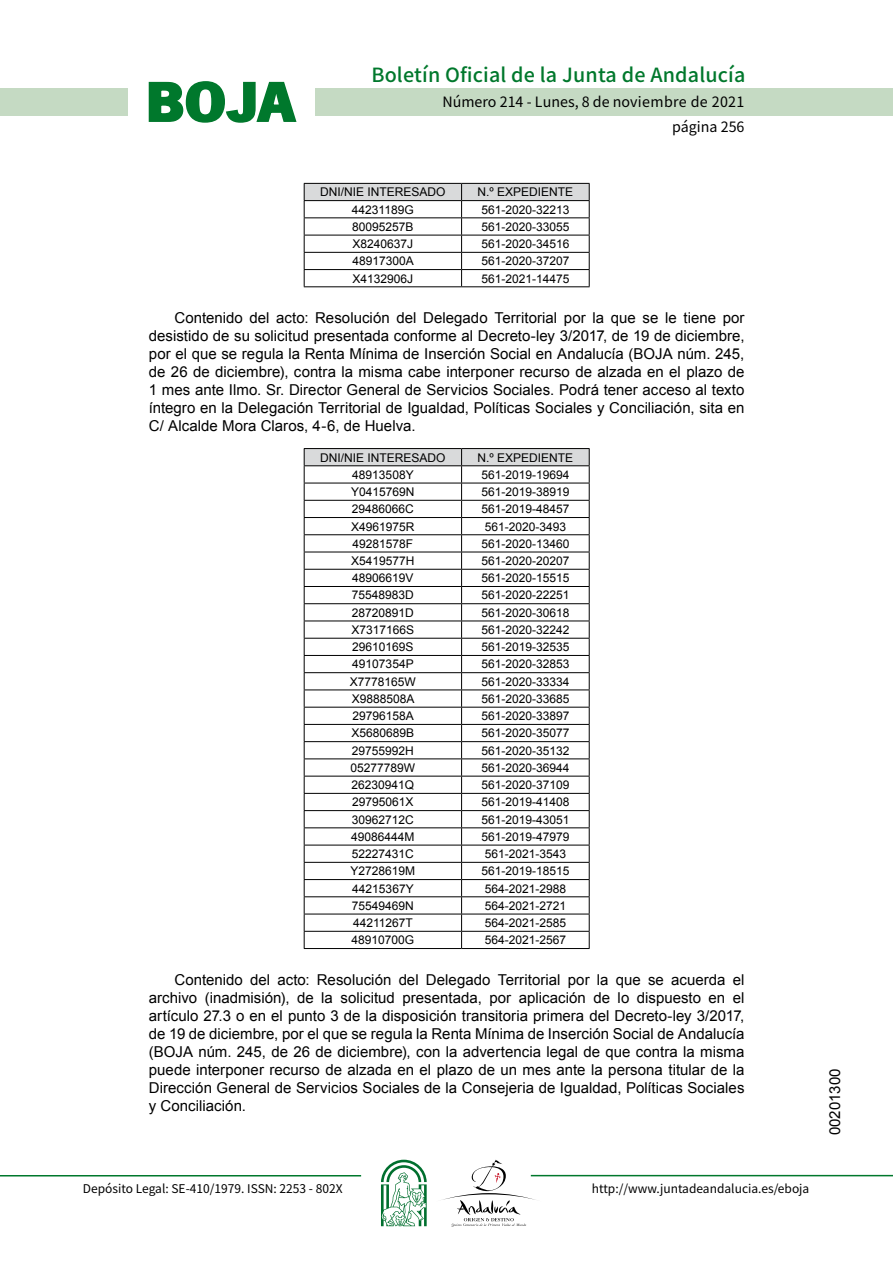
<style>
.page{position:relative;width:893px;height:1263px;background:#fff}
.page>*{position:absolute;margin:0;border:0;box-sizing:border-box;transform-origin:0 0}
.t1{font:700 57.75px "News Got T";color:#00782c;scale:1.14 1}
.t2{font:500 19.5px "Noto Sans HK";letter-spacing:.01em;color:#00782c}
.t3{font:15px/18px "Arial";color:#000;text-align:justify}
.t4{font:14.25px/24.5px "Noto Sans HK";color:#000;text-align:right}
.t5{font:12px "Arial";color:#000}
.t6{font:12px "Noto Sans HK";color:#000}
</style>
<div class="page">
<div style="left:315px;top:88px;width:577px;height:28px;background:#c5dac3"></div>
<div style="left:0;top:88px;width:128px;height:28px;background:#c5dac3"></div>
<hr style="left:0;top:1175px;width:361px;height:2px;background:#00782c">
<hr style="left:531px;top:1175px;width:361px;height:1px;background:#00782c">
<svg style="left:148px;top:81px;width:149px;height:42px"></svg>
<svg style="left:442px;top:1160px;width:100px;height:67px"></svg>
<svg style="left:381px;top:1160px;width:45px;height:66px"></svg>
<svg style="left:304px;top:183px;width:286px;height:103px"></svg>
<hr style="left:304px;top:286px;width:157px;height:1px;background:#000">
<hr style="left:461px;top:286px;width:128px;height:1px;background:#000">
<hr style="left:304px;top:448px;width:157px;height:1px;background:#000">
<hr style="left:461px;top:448px;width:128px;height:1px;background:#000">
<svg style="left:304px;top:449px;width:286px;height:499px"></svg>
<hr style="left:304px;top:948px;width:157px;height:1px;background:#000">
<hr style="left:461px;top:948px;width:128px;height:1px;background:#000">
<h1 class="t1" style="left:145px;top:68px;width:133px">BOJA</h1>
<h2 class="t2" style="left:371px;top:64px;width:375px">Boletín Oficial de la Junta de Andalucía</h2>
<p class="t4" style="left:442px;top:90px;width:303px">Número 214 - Lunes, 8 de noviembre de 2021 página 256</p>
<p class="t5" style="left:320px;top:184px;width:127px">DNI/NIE INTERESADO</p>
<p class="t5" style="left:477px;top:184px;width:97px">N.º EXPEDIENTE</p>
<p class="t5" style="left:352px;top:202px;width:63px">44231189G</p>
<p class="t5" style="left:481px;top:202px;width:90px">561-2020-32213</p>
<p class="t5" style="left:352px;top:219px;width:63px">80095257B</p>
<p class="t5" style="left:481px;top:219px;width:90px">561-2020-33055</p>
<p class="t5" style="left:352px;top:236px;width:62px">X8240637J</p>
<p class="t5" style="left:481px;top:236px;width:90px">561-2020-34516</p>
<p class="t5" style="left:352px;top:253px;width:63px">48917300A</p>
<p class="t5" style="left:481px;top:253px;width:90px">561-2020-37207</p>
<p class="t5" style="left:352px;top:270px;width:62px">X4132906J</p>
<p class="t5" style="left:481px;top:270px;width:90px">561-2021-14475</p>
<p class="t3" style="left:149px;top:309px;width:597px;text-indent:26px">Contenido del acto: Resolución del Delegado Territorial por la que se le tiene por desistido de su solicitud presentada conforme al Decreto-ley 3/2017, de 19 de diciembre, por el que se regula la Renta Mínima de Inserción Social en Andalucía (BOJA núm. 245, de 26 de diciembre), contra la misma cabe interponer recurso de alzada en el plazo de 1 mes ante Ilmo. Sr. Director General de Servicios Sociales. Podrá tener acceso al texto íntegro en la Delegación Territorial de Igualdad, Políticas Sociales y Conciliación, sita en C/ Alcalde Mora Claros, 4-6, de Huelva.</p>
<p class="t5" style="left:320px;top:449px;width:127px">DNI/NIE INTERESADO</p>
<p class="t5" style="left:477px;top:449px;width:97px">N.º EXPEDIENTE</p>
<p class="t5" style="left:352px;top:467px;width:63px">48913508Y</p>
<p class="t5" style="left:481px;top:467px;width:90px">561-2019-19694</p>
<p class="t5" style="left:351px;top:484px;width:65px">Y0415769N</p>
<p class="t5" style="left:481px;top:484px;width:90px">561-2019-38919</p>
<p class="t5" style="left:352px;top:501px;width:64px">29486066C</p>
<p class="t5" style="left:481px;top:501px;width:90px">561-2019-48457</p>
<p class="t5" style="left:351px;top:518px;width:65px">X4961975R</p>
<p class="t5" style="left:484px;top:518px;width:83px">561-2020-3493</p>
<p class="t5" style="left:352px;top:536px;width:62px">49281578F</p>
<p class="t5" style="left:481px;top:536px;width:90px">561-2020-13460</p>
<p class="t5" style="left:351px;top:553px;width:65px">X5419577H</p>
<p class="t5" style="left:481px;top:553px;width:90px">561-2020-20207</p>
<p class="t5" style="left:352px;top:570px;width:63px">48906619V</p>
<p class="t5" style="left:481px;top:570px;width:90px">561-2020-15515</p>
<p class="t5" style="left:352px;top:587px;width:64px">75548983D</p>
<p class="t5" style="left:481px;top:587px;width:90px">561-2020-22251</p>
<p class="t5" style="left:352px;top:605px;width:64px">28720891D</p>
<p class="t5" style="left:481px;top:605px;width:90px">561-2020-30618</p>
<p class="t5" style="left:351px;top:622px;width:64px">X7317166S</p>
<p class="t5" style="left:481px;top:622px;width:90px">561-2020-32242</p>
<p class="t5" style="left:352px;top:639px;width:63px">29610169S</p>
<p class="t5" style="left:481px;top:639px;width:90px">561-2019-32535</p>
<p class="t5" style="left:352px;top:656px;width:63px">49107354P</p>
<p class="t5" style="left:481px;top:656px;width:90px">561-2020-32853</p>
<p class="t5" style="left:350px;top:674px;width:68px">X7778165W</p>
<p class="t5" style="left:481px;top:674px;width:90px">561-2020-33334</p>
<p class="t5" style="left:352px;top:691px;width:64px">X9888508A</p>
<p class="t5" style="left:481px;top:691px;width:90px">561-2020-33685</p>
<p class="t5" style="left:352px;top:708px;width:63px">29796158A</p>
<p class="t5" style="left:481px;top:708px;width:90px">561-2020-33897</p>
<p class="t5" style="left:351px;top:725px;width:64px">X5680689B</p>
<p class="t5" style="left:481px;top:725px;width:90px">561-2020-35077</p>
<p class="t5" style="left:352px;top:743px;width:64px">29755992H</p>
<p class="t5" style="left:481px;top:743px;width:90px">561-2020-35132</p>
<p class="t5" style="left:350px;top:760px;width:66px">05277789W</p>
<p class="t5" style="left:481px;top:760px;width:90px">561-2020-36944</p>
<p class="t5" style="left:351px;top:777px;width:64px">26230941Q</p>
<p class="t5" style="left:481px;top:777px;width:90px">561-2020-37109</p>
<p class="t5" style="left:352px;top:794px;width:63px">29795061X</p>
<p class="t5" style="left:481px;top:794px;width:90px">561-2019-41408</p>
<p class="t5" style="left:352px;top:812px;width:64px">30962712C</p>
<p class="t5" style="left:481px;top:812px;width:90px">561-2019-43051</p>
<p class="t5" style="left:351px;top:829px;width:65px">49086444M</p>
<p class="t5" style="left:481px;top:829px;width:90px">561-2019-47979</p>
<p class="t5" style="left:352px;top:846px;width:64px">52227431C</p>
<p class="t5" style="left:484px;top:846px;width:83px">561-2021-3543</p>
<p class="t5" style="left:350px;top:863px;width:66px">Y2728619M</p>
<p class="t5" style="left:481px;top:863px;width:90px">561-2019-18515</p>
<p class="t5" style="left:352px;top:880px;width:63px">44215367Y</p>
<p class="t5" style="left:484px;top:880px;width:83px">564-2021-2988</p>
<p class="t5" style="left:352px;top:898px;width:64px">75549469N</p>
<p class="t5" style="left:484px;top:898px;width:83px">564-2021-2721</p>
<p class="t5" style="left:353px;top:915px;width:61px">44211267T</p>
<p class="t5" style="left:484px;top:915px;width:83px">564-2021-2585</p>
<p class="t5" style="left:351px;top:932px;width:64px">48910700G</p>
<p class="t5" style="left:484px;top:932px;width:83px">564-2021-2567</p>
<p class="t3" style="left:149px;top:971px;width:597px;text-indent:26px">Contenido del acto: Resolución del Delegado Territorial por la que se acuerda el archivo (inadmisión), de la solicitud presentada, por aplicación de lo dispuesto en el artículo 27.3 o en el punto 3 de la disposición transitoria primera del Decreto-ley 3/2017, de 19 de diciembre, por el que se regula la Renta Mínima de Inserción Social de Andalucía (BOJA núm. 245, de 26 de diciembre), con la advertencia legal de que contra la misma puede interponer recurso de alzada en el plazo de un mes ante la persona titular de la Dirección General de Servicios Sociales de la Consejeria de Igualdad, Políticas Sociales y Conciliación.</p>
<p class="t6" style="left:83px;top:1181px;width:261px">Depósito Legal: SE-410/1979. ISSN: 2253 - 802X</p>
<p class="t6" style="left:592px;top:1181px;width:219px">http://www.juntadeandalucia.es/eboja</p>
<p class="t3" style="left:826px;top:1135px;width:68px;rotate:-90deg">00201300</p>
</div>
